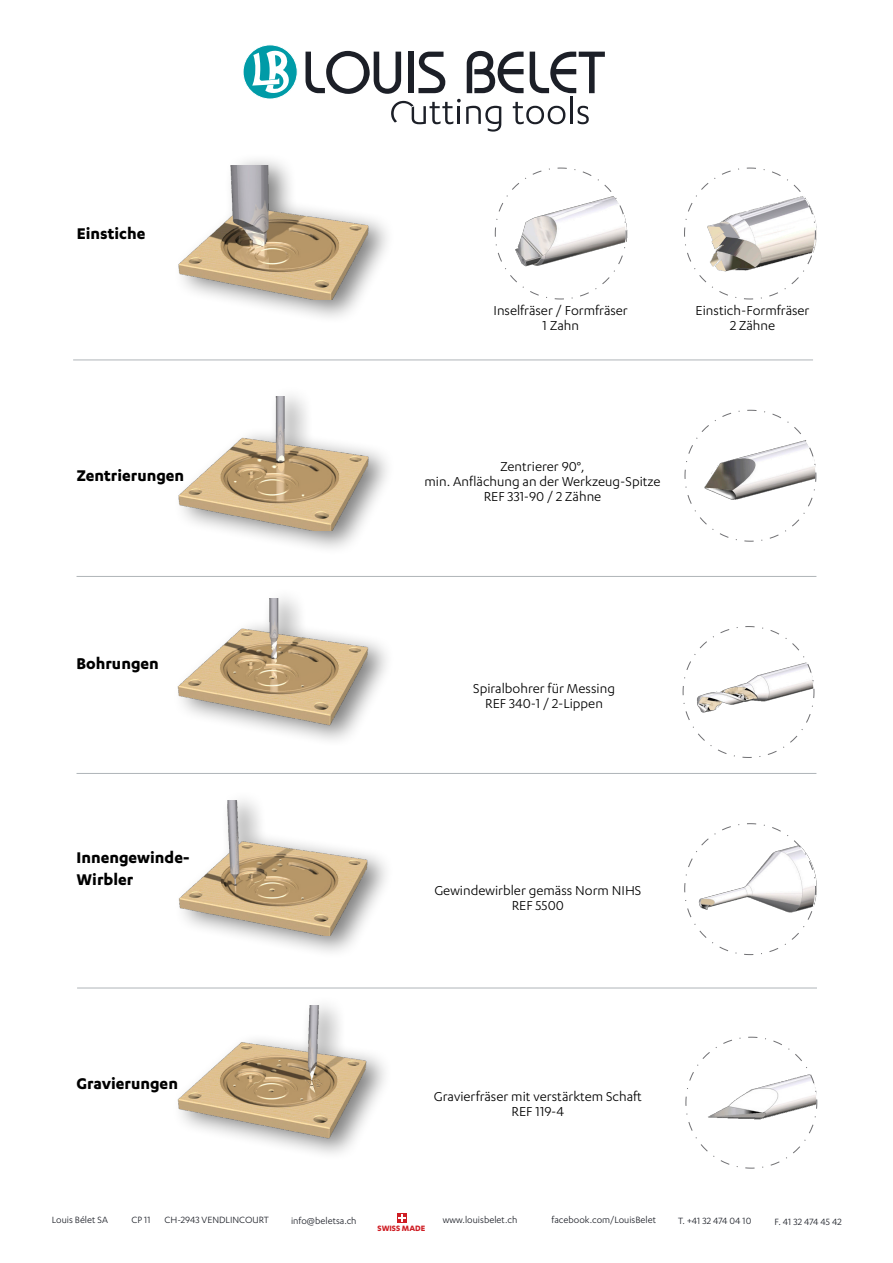
<style>
.page{position:relative;width:893px;height:1263px;background:#fff}
.page>*{position:absolute;margin:0;border:0;box-sizing:border-box;transform-origin:0 0}
.t1{font:59.25px "Bahamas";color:#1c1f27}
.t2{font:700 18px "Karbon";color:#000}
.t3{font:15px "Karbon";color:#000}
.t4{font:10.5px "Karbon";color:#1c1f27}
.t5{font:700 9px "Karbon";color:#cf1e25}
</style>
<div class="page">
<div style="left:243px;top:45px;width:54px;height:54px;background:#009ba7;border-radius:50%"></div>
<div style="left:243px;top:45px;width:54px;height:54px;border:1px solid #fff;border-radius:50%"></div>
<svg style="left:252px;top:49px;width:38px;height:45px"></svg>
<svg style="left:578px;top:106px;width:11px;height:18px"></svg>
<hr style="left:570px;top:96px;width:3px;height:28px;background:#1c1f27">
<svg style="left:513px;top:102px;width:52px;height:22px"></svg>
<svg style="left:391px;top:99px;width:110px;height:33px"></svg>
<div style="left:172px;top:153px;width:224px;height:172px;background:#000;opacity:.5"></div>
<img style="left:177px;top:165px;width:192px;height:135px">
<svg style="left:494px;top:167px;width:133px;height:133px"></svg>
<svg style="left:684px;top:167px;width:133px;height:133px"></svg>
<div style="left:172px;top:385px;width:224px;height:171px;background:#000;opacity:.5"></div>
<img style="left:177px;top:396px;width:192px;height:135px">
<svg style="left:684px;top:409px;width:133px;height:133px"></svg>
<div style="left:171px;top:587px;width:225px;height:161px;background:#000;opacity:.5"></div>
<img style="left:177px;top:598px;width:192px;height:128px">
<svg style="left:682px;top:626px;width:133px;height:132px"></svg>
<div style="left:173px;top:789px;width:222px;height:170px;background:#000;opacity:.5"></div>
<img style="left:177px;top:800px;width:192px;height:135px">
<svg style="left:684px;top:823px;width:133px;height:132px"></svg>
<div style="left:171px;top:994px;width:223px;height:168px;background:#000;opacity:.5"></div>
<img style="left:176px;top:1005px;width:192px;height:134px">
<svg style="left:685px;top:1036px;width:133px;height:133px"></svg>
<div style="left:397px;top:1214px;width:10px;height:9px;background:#cf1e25"></div>
<svg style="left:398px;top:1215px;width:8px;height:7px"></svg>
<hr style="left:73px;top:360px;width:740px;height:1px;background:#afb4b8">
<hr style="left:77px;top:576px;width:739px;height:1px;background:#afb4b8">
<hr style="left:77px;top:773px;width:739px;height:1px;background:#afb4b8">
<hr style="left:77px;top:988px;width:740px;height:1px;background:#afb4b8">
<p class="t2" style="left:77px;top:223px;width:70px">Einstiche</p>
<p class="t2" style="left:77px;top:465px;width:109px">Zentrierungen</p>
<p class="t2" style="left:77px;top:653px;width:84px">Bohrungen</p>
<p class="t2" style="left:77px;top:847px;width:115px">Innengewinde-</p>
<p class="t2" style="left:77px;top:869px;width:58px">Wirbler</p>
<p class="t2" style="left:77px;top:1073px;width:103px">Gravierungen</p>
<p class="t1" style="left:302px;top:38px;width:305px">LOUIS BELET</p>
<p class="t3" style="left:494px;top:302px;width:136px">Inselfräser / Formfräser</p>
<p class="t3" style="left:543px;top:317px;width:38px">1 Zahn</p>
<p class="t3" style="left:696px;top:302px;width:115px">Einstich-Formfräser</p>
<p class="t3" style="left:730px;top:317px;width:47px">2 Zähne</p>
<p class="t3" style="left:500px;top:459px;width:86px">Zentrierer 90°,</p>
<p class="t3" style="left:425px;top:474px;width:238px">min. Anflächung an der Werkzeug-Spitze</p>
<p class="t3" style="left:484px;top:489px;width:119px">REF 331-90 / 2 Zähne</p>
<p class="t3" style="left:473px;top:680px;width:143px">Spiralbohrer für Messing</p>
<p class="t3" style="left:485px;top:695px;width:119px">REF 340-1 / 2-Lippen</p>
<p class="t3" style="left:434px;top:882px;width:209px">Gewindewirbler gemäss Norm NIHS</p>
<p class="t3" style="left:512px;top:897px;width:54px">REF 5500</p>
<p class="t3" style="left:434px;top:1088px;width:210px">Gravierfräser mit verstärktem Schaft</p>
<p class="t3" style="left:512px;top:1103px;width:54px">REF 119-4</p>
<p class="t4" style="left:52px;top:1214px;width:58px">Louis Bélet SA</p>
<p class="t4" style="left:132px;top:1214px;width:20px">CP 11</p>
<p class="t4" style="left:165px;top:1214px;width:106px">CH-2943 VENDLINCOURT</p>
<p class="t4" style="left:291px;top:1215px;width:67px">info@beletsa.ch</p>
<p class="t4" style="left:443px;top:1214px;width:76px">www.louisbelet.ch</p>
<p class="t4" style="left:552px;top:1214px;width:106px">facebook.com/LouisBelet</p>
<p class="t4" style="left:678px;top:1215px;width:75px">T. +41 32 474 04 10</p>
<p class="t4" style="left:774px;top:1216px;width:69px">F. 41 32 474 45 42</p>
<p class="t5" style="left:378px;top:1223px;width:49px">SWISS MADE</p>
</div>
